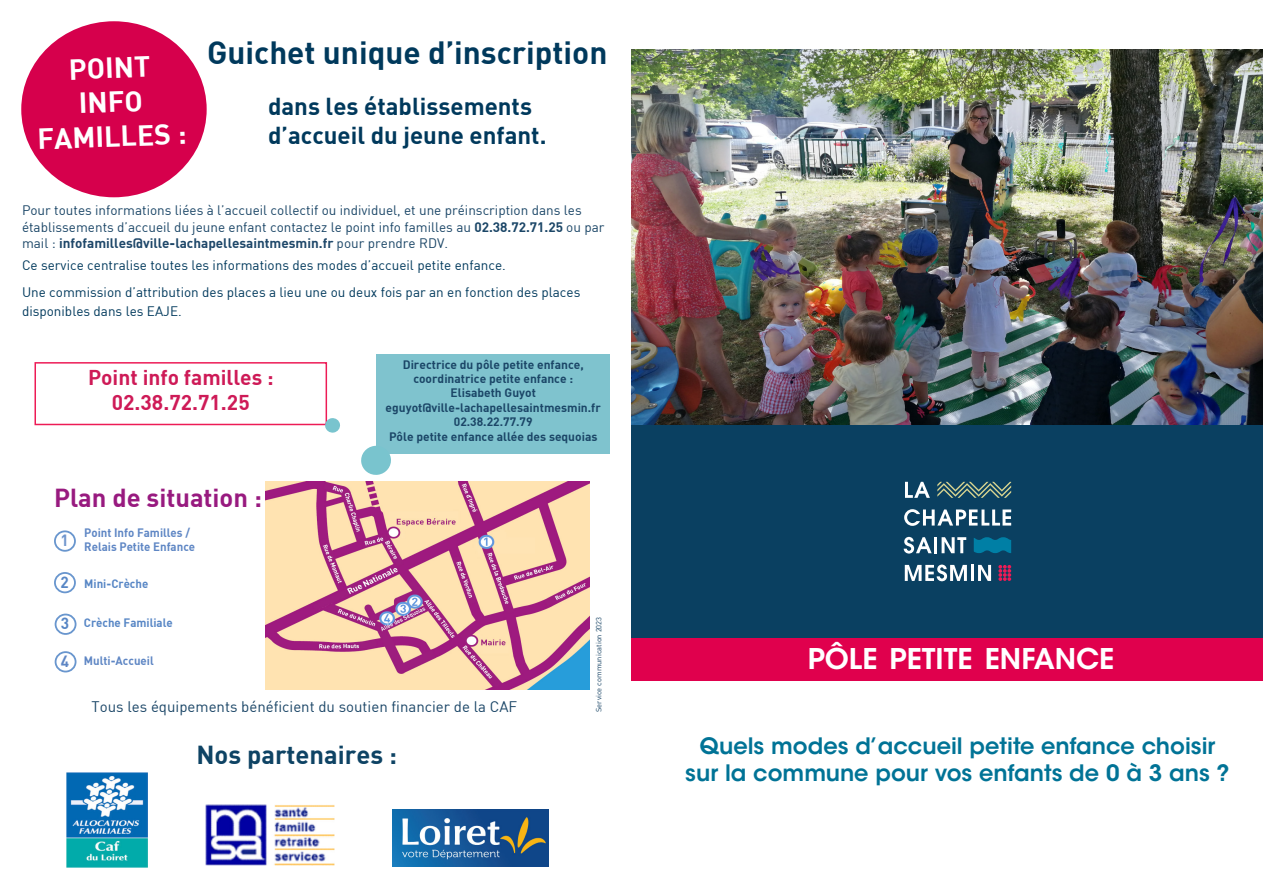
<style>
.page{position:relative;width:1263px;height:893px;background:#fff}
.page>*{position:absolute;margin:0;border:0;box-sizing:border-box;transform-origin:0 0}
.t1{font:700 31.5px "DIN";color:#00395c}
.t2{font:700 28.5px "DIN";color:#fff}
.t3{font:600 28.35px "ITC Avant Garde Std";color:#fff}
.t4{font:700 25.5px "DIN";color:#981a7f}
.t5{font:700 25.5px "DIN";color:#0e4364}
.t6{font:700 24px "DIN";color:#00395c}
.t7{font:600 22.5px "ITC Avant Garde Std";color:#007396}
.t8{font:700 21px "DIN";color:#ce1a57}
.t9{font:700 15.9px "DIN";color:#5786c5;scale:.96 1}
.t10{font:700 15.9px "DIN";color:#6f95cd;scale:.96 1}
.t11{font:700 15.9px "DIN";color:#5e86c4;scale:.96 1}
.t12{font:15px "DIN";color:#1b4667}
.t13{font:13.5px/16.2px "DIN";color:#1b4667}
.t14{font:13.5px/19.5px "DIN";color:#00395c}
.t15{font:700 12px "DIN";color:#1b4667}
.t16{font:700 12px "DIN";color:#5e86c4;scale:.96 1}
.t17{font:700 12px "DIN";color:#5786c5;scale:.96 1}
.t18{font:7.5px "DIN";color:#1b4667}
.s1{font-weight:700}
.s2{font-weight:700;color:#1e4769}
</style>
<div class="page">
<img style="left:631px;top:50px;width:632px;height:375px">
<div style="left:376px;top:354px;width:233px;height:99px;background:#7fc3ce"></div>
<div style="left:631px;top:425px;width:632px;height:213px;background:#0a4061"></div>
<div style="left:631px;top:638px;width:632px;height:42px;background:#e0004d"></div>
<svg style="left:905px;top:482px;width:25px;height:16px"></svg>
<svg style="left:904px;top:509px;width:107px;height:17px"></svg>
<svg style="left:904px;top:537px;width:28px;height:17px"></svg>
<hr style="left:934px;top:537px;width:3px;height:16px;background:#fff">
<svg style="left:941px;top:537px;width:25px;height:16px"></svg>
<svg style="left:905px;top:565px;width:62px;height:16px"></svg>
<hr style="left:971px;top:565px;width:3px;height:16px;background:#fff">
<svg style="left:978px;top:565px;width:13px;height:16px"></svg>
<svg style="left:974px;top:537px;width:37px;height:16px"></svg>
<svg style="left:937px;top:482px;width:74px;height:16px"></svg>
<svg style="left:998px;top:565px;width:13px;height:16px"></svg>
<img style="left:265px;top:482px;width:324px;height:207px">
<div style="left:54px;top:530px;width:22px;height:22px;border:2px solid #6996ce;border-radius:50%"></div>
<div style="left:54px;top:572px;width:22px;height:21px;border:2px solid #6996ce;border-radius:50%"></div>
<div style="left:55px;top:614px;width:21px;height:21px;border:2px solid #6996ce;border-radius:50%"></div>
<div style="left:55px;top:651px;width:21px;height:21px;border:2px solid #6996ce;border-radius:50%"></div>
<div style="left:35px;top:362px;width:292px;height:63px;border:2px solid #ed1b56"></div>
<img style="left:393px;top:810px;width:155px;height:56px">
<img style="left:66px;top:773px;width:82px;height:95px">
<img style="left:205px;top:804px;width:130px;height:61px">
<svg style="left:361px;top:445px;width:31px;height:30px"></svg>
<svg style="left:325px;top:418px;width:15px;height:15px"></svg>
<div style="left:21px;top:21px;width:186px;height:176px;background:#d6004c;border-radius:50%"></div>
<p class="t2" style="left:68px;top:51px;width:83px;rotate:-2deg">POINT</p>
<p class="t2" style="left:78px;top:85px;width:66px;rotate:-2deg">INFO</p>
<p class="t2" style="left:37px;top:120px;width:151px;rotate:-2deg">FAMILLES :</p>
<p class="t1" style="left:207px;top:32px;width:402px">Guichet unique d’inscription</p>
<p class="t6" style="left:268px;top:91px;width:266px">dans les établissements</p>
<p class="t6" style="left:268px;top:119px;width:280px">d’accueil du jeune enfant.</p>
<p class="t13" style="left:22px;top:202px;width:584px">Pour toutes informations liées à l’accueil collectif ou individuel, et une préinscription dans les établissements d’accueil du jeune enfant contactez le point info familles au <span class="s1">02.38.72.71.25</span> ou par mail : <span class="s2">infofamilles@ville-lachapellesaintmesmin.fr</span> pour prendre RDV.</p>
<p class="t14" style="left:22px;top:255px;width:485px">Ce service centralise toutes les informations des modes d’accueil petite enfance.</p>
<p class="t14" style="left:22px;top:282px;width:560px">Une commission d’attribution des places a lieu une ou deux fois par an en fonction des places disponibles dans les EAJE.</p>
<p class="t8" style="left:88px;top:364px;width:187px">Point info familles :</p>
<p class="t8" style="left:112px;top:389px;width:139px">02.38.72.71.25</p>
<p class="t15" style="left:403px;top:356px;width:182px">Directrice du pôle petite enfance,</p>
<p class="t15" style="left:413px;top:371px;width:161px">coordinatrice petite enfance :</p>
<p class="t15" style="left:451px;top:385px;width:87px">Elisabeth Guyot</p>
<p class="t15" style="left:386px;top:400px;width:217px">eguyot@ville-lachapellesaintmesmin.fr</p>
<p class="t15" style="left:454px;top:414px;width:80px">02.38.22.77.79</p>
<p class="t15" style="left:389px;top:428px;width:210px">Pôle petite enfance allée des sequoias</p>
<p class="t4" style="left:54px;top:481px;width:209px">Plan de situation :</p>
<p class="t10" style="left:60px;top:530px;width:10px">1</p>
<p class="t9" style="left:60px;top:572px;width:10px">2</p>
<p class="t9" style="left:61px;top:613px;width:10px">3</p>
<p class="t11" style="left:61px;top:651px;width:10px">4</p>
<p class="t16" style="left:84px;top:525px;width:112px">Point Info Familles /</p>
<p class="t16" style="left:84px;top:539px;width:117px">Relais Petite Enfance</p>
<p class="t17" style="left:84px;top:576px;width:68px">Mini-Crèche</p>
<p class="t17" style="left:84px;top:615px;width:94px">Crèche Familiale</p>
<p class="t16" style="left:84px;top:653px;width:74px">Multi-Accueil</p>
<p class="t12" style="left:92px;top:697px;width:427px">Tous les équipements bénéficient du soutien financier de la CAF</p>
<p class="t5" style="left:196px;top:738px;width:202px">Nos partenaires :</p>
<p class="t18" style="left:594px;top:712px;width:97px;rotate:-90deg">Service communication 2023</p>
<p class="t3" style="left:808px;top:641px;width:308px">PÔLE PETITE ENFANCE</p>
<p class="t7" style="left:699px;top:731px;width:517px">Quels modes d’accueil petite enfance choisir</p>
<p class="t7" style="left:685px;top:758px;width:546px">sur la commune pour vos enfants de 0 à 3 ans ?</p>
</div>
